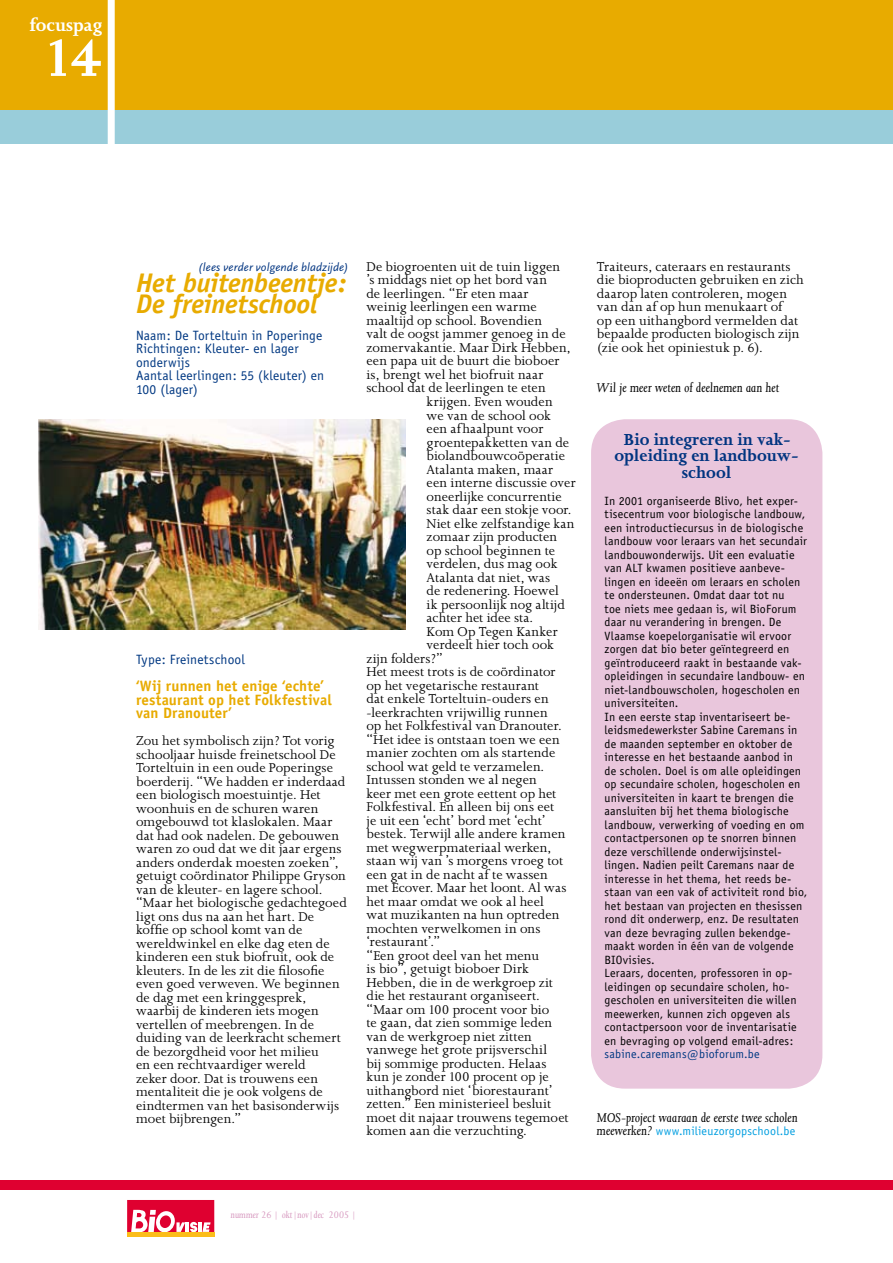
<style>
.page{position:relative;width:893px;height:1263px;background:#fff}
.page>*{position:absolute;margin:0;border:0;box-sizing:border-box;transform-origin:0 0}
.t1{font:54px "Joanna Bold FO";color:#fff}
.t2{font:italic 700 27px/21px "Officina Sans";letter-spacing:-.005em;color:#e8ab00}
.t3{font:18px "Joanna Bold FO";color:#fff}
.t4{font:16.5px/16.5px "Joanna Bold FO";color:#003480;text-align:center}
.t5{font:700 15px/13.5px "Officina Sans";letter-spacing:.01em;color:#e8ab00}
.t6{font:13.5px/13.5px "Officina Sans";letter-spacing:.01em;color:#003882}
.t7{font:13.2px/13.5px "Joanna Regular FO";letter-spacing:.005em;color:#000}
.t8{font:13.2px "Joanna Italic FO";letter-spacing:.005em;color:#000}
.t9{font:13.2px "Joanna Regular FO";letter-spacing:.025em;color:#000}
.t10{font:12px/13.5px "Officina Sans";letter-spacing:.015em;color:#000}
.t11{font:12px "Officina Sans";letter-spacing:.015em;color:#009ee0}
.t12{font:italic 12px "Scala Sans";letter-spacing:.015em;color:#003480}
.t13{font:12px "Officina Sans";letter-spacing:.015em;color:#003882}
.t14{font:9.75px "Joanna Italic FO";color:#d798bf}
.s1{font-family:"Joanna Italic FO";font-size:13.2px;color:#000}
</style>
<div class="page">
<div style="left:0;top:0;width:893px;height:110px;background:#e8ab00"></div>
<div style="left:0;top:110px;width:893px;height:34px;background:#99cdda"></div>
<div style="left:108px;top:0;width:7px;height:1263px;background:#fff"></div>
<div style="left:127px;top:1200px;width:87px;height:33px;background:#df0030"></div>
<svg style="left:131px;top:1210px;width:80px;height:22px"></svg>
<div style="left:127px;top:1232px;width:87px;height:5px;background:#fbbd1a"></div>
<div style="left:0;top:1181px;width:892px;height:9px;background:#df0030"></div>
<div style="left:591px;top:419px;width:231px;height:670px;background:#e9c6dc;border-radius:34px"></div>
<img style="left:38px;top:420px;width:367px;height:209px">
<h3 class="t3" style="left:29px;top:14px;width:74px">focuspag</h3>
<h1 class="t1" style="left:45px;top:25px;width:56px">14</h1>
<p class="t12" style="left:198px;top:261px;width:152px">(lees verder volgende bladzijde)</p>
<h2 class="t2" style="left:136px;top:272px;width:212px">Het buitenbeentje:<br>De freinetschool</h2>
<p class="t6" style="left:136px;top:329px;width:190px">Naam: De Torteltuin in Poperinge<br>Richtingen: Kleuter- en lager onderwijs<br>Aantal leerlingen: 55 (kleuter) en<br>100 (lager)</p>
<p class="t6" style="left:136px;top:653px;width:110px">Type: Freinetschool</p>
<p class="t5" style="left:136px;top:679px;width:197px">‘Wij runnen het enige ‘echte’ restaurant op het Folkfestival van Dranouter’</p>
<p class="t7" style="left:136px;top:734px;width:212px">Zou het symbolisch zijn? Tot vorig schooljaar huisde freinetschool De<br>Torteltuin in een oude Poperingse boerderij. “We hadden er inderdaad een biologisch moestuintje. Het woonhuis en de schuren waren omgebouwd tot klaslokalen. Maar dat had ook nadelen. De gebouwen waren zo oud dat we dit jaar ergens anders onderdak moesten zoeken”, getuigt coördinator Philippe Gryson van de kleuter- en lagere school. “Maar het biologische gedachtegoed ligt ons dus na aan het hart. De koffie op school komt van de wereldwinkel en elke dag eten de kinderen een stuk biofruit, ook de kleuters. In de les zit die filosofie even goed verweven. We beginnen de dag met een kringgesprek, waarbij de kinderen iets mogen vertellen of meebrengen. In de duiding van de leerkracht schemert de bezorgdheid voor het milieu<br>en een rechtvaardiger wereld<br>zeker door. Dat is trouwens een mentaliteit die je ook volgens de eindtermen van het basisonderwijs moet bijbrengen.”</p>
<p class="t7" style="left:366px;top:260px;width:195px">De biogroenten uit de tuin liggen</p>
<p class="t7" style="left:366px;top:273px;width:182px">’s middags niet op het bord van</p>
<p class="t7" style="left:366px;top:287px;width:164px">de leerlingen. “Er eten maar</p>
<p class="t7" style="left:366px;top:300px;width:172px">weinig leerlingen een warme</p>
<p class="t7" style="left:366px;top:314px;width:177px">maaltijd op school. Bovendien</p>
<p class="t7" style="left:366px;top:327px;width:201px">valt de oogst jammer genoeg in de</p>
<p class="t7" style="left:366px;top:341px;width:206px">zomervakantie. Maar Dirk Hebben,</p>
<p class="t7" style="left:366px;top:354px;width:195px">een papa uit de buurt die bioboer</p>
<p class="t7" style="left:366px;top:368px;width:178px">is, brengt wel het biofruit naar</p>
<p class="t7" style="left:366px;top:381px;width:181px">school dat de leerlingen te eten</p>
<p class="t7" style="left:427px;top:395px;width:127px">krijgen. Even wouden</p>
<p class="t7" style="left:427px;top:408px;width:126px">we van de school ook</p>
<p class="t7" style="left:427px;top:422px;width:118px">een afhaalpunt voor</p>
<p class="t7" style="left:427px;top:435px;width:144px">groentepakketten van de</p>
<p class="t7" style="left:427px;top:449px;width:140px">biolandbouwcoöperatie</p>
<p class="t7" style="left:427px;top:462px;width:128px">Atalanta maken, maar</p>
<p class="t7" style="left:427px;top:476px;width:151px">een interne discussie over</p>
<p class="t7" style="left:427px;top:489px;width:136px">oneerlijke concurrentie</p>
<p class="t7" style="left:427px;top:503px;width:146px">stak daar een stokje voor.</p>
<p class="t7" style="left:427px;top:516px;width:149px">Niet elke zelfstandige kan</p>
<p class="t7" style="left:427px;top:530px;width:132px">zomaar zijn producten</p>
<p class="t7" style="left:427px;top:543px;width:130px">op school beginnen te</p>
<p class="t7" style="left:427px;top:557px;width:132px">verdelen, dus mag ook</p>
<p class="t7" style="left:427px;top:570px;width:125px">Atalanta dat niet, was</p>
<p class="t7" style="left:427px;top:584px;width:134px">de redenering. Hoewel</p>
<p class="t7" style="left:427px;top:597px;width:140px">ik persoonlijk nog altijd</p>
<p class="t7" style="left:427px;top:611px;width:108px">achter het idee sta.</p>
<p class="t7" style="left:427px;top:624px;width:133px">Kom Op Tegen Kanker</p>
<p class="t7" style="left:427px;top:638px;width:129px">verdeelt hier toch ook</p>
<p class="t7" style="left:366px;top:651px;width:78px">zijn folders?”</p>
<p class="t7" style="left:366px;top:665px;width:191px">Het meest trots is de coördinator</p>
<p class="t7" style="left:366px;top:678px;width:174px">op het vegetarische restaurant</p>
<p class="t7" style="left:366px;top:692px;width:184px">dat enkele Torteltuin-ouders en</p>
<p class="t9" style="left:366px;top:704px;width:183px">-leerkrachten vrijwillig runnen</p>
<p class="t7" style="left:366px;top:719px;width:197px">op het Folkfestival van Dranouter.</p>
<p class="t7" style="left:366px;top:732px;width:195px">“Het idee is ontstaan toen we een</p>
<p class="t7" style="left:366px;top:746px;width:190px">manier zochten om als startende</p>
<p class="t7" style="left:366px;top:759px;width:179px">school wat geld te verzamelen.</p>
<p class="t7" style="left:366px;top:773px;width:172px">Intussen stonden we al negen</p>
<p class="t7" style="left:366px;top:786px;width:191px">keer met een grote eettent op het</p>
<p class="t7" style="left:366px;top:800px;width:189px">Folkfestival. En alleen bij ons eet</p>
<p class="t7" style="left:366px;top:813px;width:181px">je uit een ‘echt’ bord met ‘echt’</p>
<p class="t7" style="left:366px;top:827px;width:201px">bestek. Terwijl alle andere kramen</p>
<p class="t7" style="left:366px;top:840px;width:186px">met wegwerpmateriaal werken,</p>
<p class="t7" style="left:366px;top:854px;width:198px">staan wij van ’s morgens vroeg tot</p>
<p class="t7" style="left:366px;top:867px;width:183px">een gat in de nacht af te wassen</p>
<p class="t7" style="left:366px;top:881px;width:201px">met Ecover. Maar het loont. Al was</p>
<p class="t7" style="left:366px;top:894px;width:179px">het maar omdat we ook al heel</p>
<p class="t7" style="left:366px;top:908px;width:195px">wat muzikanten na hun optreden</p>
<p class="t7" style="left:366px;top:921px;width:175px">mochten verwelkomen in ons</p>
<p class="t7" style="left:366px;top:935px;width:75px">‘restaurant’.”</p>
<p class="t7" style="left:366px;top:948px;width:174px">“Een groot deel van het menu</p>
<p class="t7" style="left:366px;top:962px;width:164px">is bio”, getuigt bioboer Dirk</p>
<p class="t7" style="left:366px;top:975px;width:188px">Hebben, die in de werkgroep zit</p>
<p class="t7" style="left:366px;top:989px;width:175px">die het restaurant organiseert.</p>
<p class="t7" style="left:366px;top:1002px;width:184px">“Maar om 100 procent voor bio</p>
<p class="t7" style="left:366px;top:1016px;width:187px">te gaan, dat zien sommige leden</p>
<p class="t7" style="left:366px;top:1029px;width:167px">van de werkgroep niet zitten</p>
<p class="t7" style="left:366px;top:1043px;width:182px">vanwege het grote prijsverschil</p>
<p class="t7" style="left:366px;top:1056px;width:181px">bij sommige producten. Helaas</p>
<p class="t7" style="left:366px;top:1070px;width:184px">kun je zonder 100 procent op je</p>
<p class="t7" style="left:366px;top:1083px;width:188px">uithangbord niet ‘biorestaurant’</p>
<p class="t7" style="left:366px;top:1097px;width:186px">zetten.” Een ministerieel besluit</p>
<p class="t7" style="left:366px;top:1110px;width:204px">moet dit najaar trouwens tegemoet</p>
<p class="t7" style="left:366px;top:1124px;width:162px">komen aan die verzuchting.</p>
<p class="t7" style="left:597px;top:260px;width:209px">Traiteurs, cateraars en restaurants die bioproducten gebruiken en zich daarop laten controleren, mogen van dan af op hun menukaart of<br>op een uithangbord vermelden dat bepaalde producten biologisch zijn (zie ook het opiniestuk p. 6).</p>
<p class="t8" style="left:597px;top:380px;width:184px">Wil je meer weten of deelnemen aan het</p>
<p class="t4" style="left:614px;top:431px;width:186px">Bio integreren in vak&shy;opleiding en landbouw&shy;school</p>
<p class="t10" style="left:604px;top:494px;width:204px">In 2001 organiseerde Blivo, het exper&shy;tisecentrum voor biologische landbouw, een introductiecursus in de biologische landbouw voor leraars van het secundair landbouwonderwijs. Uit een evaluatie van ALT kwamen positieve aanbeve&shy;lingen en ideeën om leraars en scholen te ondersteunen. Omdat daar tot nu<br>toe niets mee gedaan is, wil BioForum daar nu verandering in brengen. De Vlaamse koepelorganisatie wil ervoor zorgen dat bio beter geïntegreerd en geïntroduceerd raakt in bestaande vak&shy;opleidingen in secundaire landbouw- en niet-landbouwscholen, hogescholen en universiteiten.<br>In een eerste stap inventariseert be&shy;leidsmedewerkster Sabine Caremans in de maanden september en oktober de interesse en het bestaande aanbod in de scholen. Doel is om alle opleidingen op secundaire scholen, hogescholen en universiteiten in kaart te brengen die aansluiten bij het thema biologische landbouw, verwerking of voeding en om contactpersonen op te snorren binnen deze verschillende onderwijsinstel&shy;lingen. Nadien peilt Caremans naar de interesse in het thema, het reeds be&shy;staan van een vak of activiteit rond bio, het bestaan van projecten en thesissen rond dit onderwerp, enz. De resultaten van deze bevraging zullen bekendge&shy;maakt worden in één van de volgende BIOvisies.<br>Leraars, docenten, professoren in op&shy;leidingen op secundaire scholen, ho&shy;gescholen en universiteiten die willen meewerken, kunnen zich opgeven als contactpersoon voor de inventarisatie en bevraging op volgend email-adres:</p>
<p class="t13" style="left:604px;top:1047px;width:157px">sabine.caremans@bioforum.be</p>
<p class="t8" style="left:597px;top:1109px;width:202px">MOS-project waaraan de eerste twee scholen</p>
<p class="t11" style="left:597px;top:1124px;width:200px"><span class="s1">meewerken?</span> www.milieuzorgopschool.be</p>
<p class="t14" style="left:231px;top:1208px;width:127px">nummer 26 | okt|nov|dec 2005 |</p>
</div>
